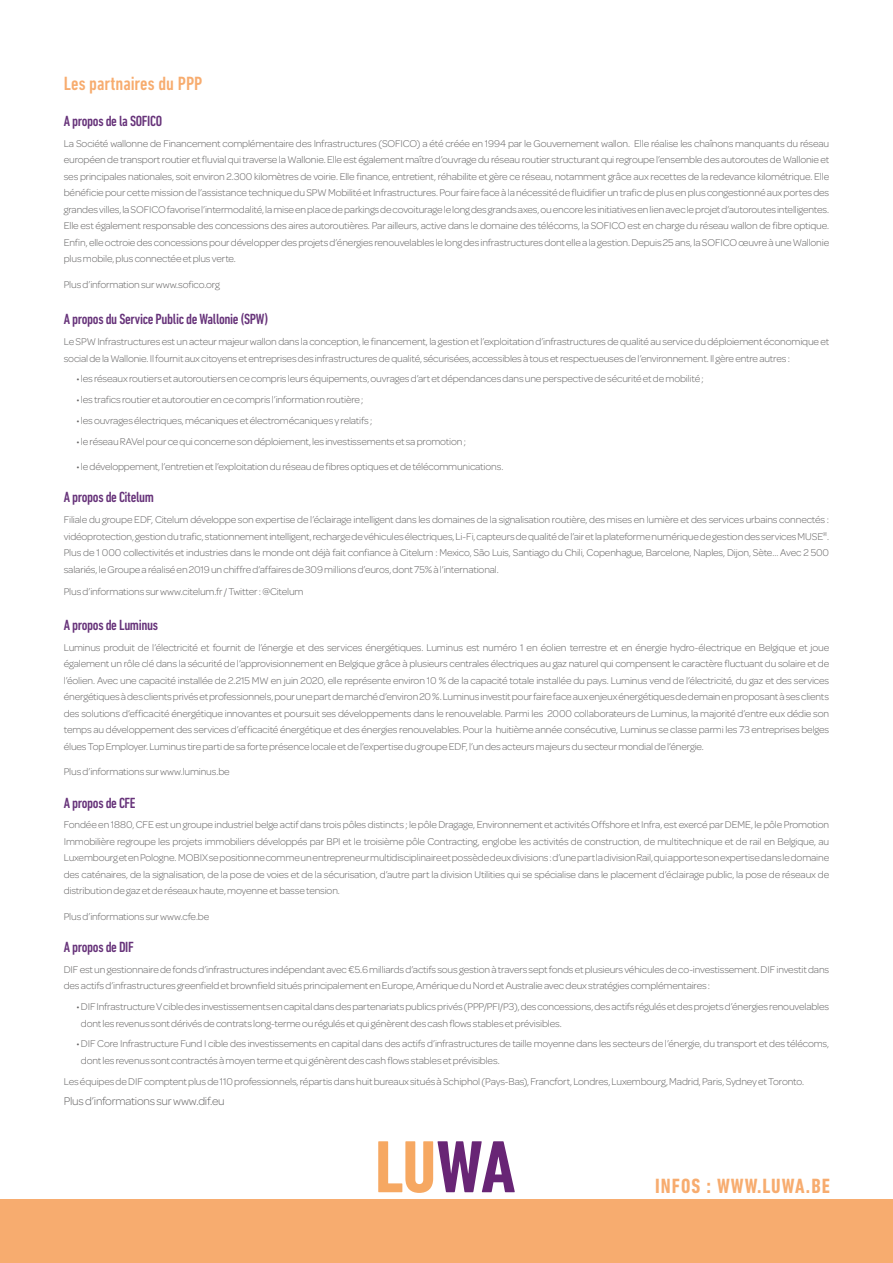
<style>
.page{position:relative;width:893px;height:1263px;background:#fff}
.page>*{position:absolute;margin:0;border:0;box-sizing:border-box;transform-origin:0 0}
.t1{font:700 condensed 21px "DIN Next LT Pro";letter-spacing:.05em;color:#f7ac6f}
.t2{font:500 condensed 19.5px "DIN Next LT Pro";color:#f7ac6f}
.t3{font:500 condensed 15px "DIN Next LT Pro";letter-spacing:-.025em;color:#67337a}
.t4{font:300 12px "Omnes";letter-spacing:-.02em;color:#646363}
.t5{font:300 10.5px/16.5px "Omnes";letter-spacing:-.015em;color:#646363;text-align:justify}
</style>
<div class="page">
<svg style="left:378px;top:1141px;width:137px;height:52px"></svg>
<div style="left:0;top:1199px;width:893px;height:64px;background:#f7ac6f"></div>
<h2 class="t2" style="left:64px;top:72px;width:140px">Les partnaires du PPP</h2>
<h3 class="t3" style="left:64px;top:112px;width:100px">A propos de la SOFICO</h3>
<p class="t5" style="left:64px;top:135px;width:767px">La Société wallonne de Financement complémentaire des Infrastructures (SOFICO) a été créée en 1994 par le Gouvernement wallon. Elle réalise les chaînons manquants du réseau européen de transport routier et fluvial qui traverse la Wallonie. Elle est également maître d’ouvrage du réseau routier structurant qui regroupe l’ensemble des autoroutes de Wallonie et ses principales nationales, soit environ 2.300 kilomètres de voirie. Elle finance, entretient, réhabilite et gère ce réseau, notamment grâce aux recettes de la redevance kilométrique. Elle bénéficie pour cette mission de l’assistance technique du SPW Mobilité et Infrastructures. Pour faire face à la nécessité de fluidifier un trafic de plus en plus congestionné aux portes des grandes villes, la SOFICO favorise l’intermodalité, la mise en place de parkings de covoiturage le long des grands axes, ou encore les initiatives en lien avec le projet d’autoroutes intelligentes.<br>Elle est également responsable des concessions des aires autoroutières. Par ailleurs, active dans le domaine des télécoms, la SOFICO est en charge du réseau wallon de fibre optique.<br>Enfin, elle octroie des concessions pour développer des projets d’énergies renouvelables le long des infrastructures dont elle a la gestion. Depuis 25 ans, la SOFICO œuvre à une Wallonie plus mobile, plus connectée et plus verte.</p>
<p class="t5" style="left:64px;top:276px;width:158px">Plus d’information sur www.sofico.org</p>
<h3 class="t3" style="left:64px;top:311px;width:206px">A propos du Service Public de Wallonie (SPW)</h3>
<p class="t5" style="left:64px;top:333px;width:767px">Le SPW Infrastructures est un acteur majeur wallon dans la conception, le financement, la gestion et l’exploitation d’infrastructures de qualité au service du déploiement économique et social de la Wallonie. Il fournit aux citoyens et entreprises des infrastructures de qualité, sécurisées, accessibles à tous et respectueuses de l’environnement. Il gère entre autres :</p>
<p class="t5" style="left:77px;top:371px;width:629px">• les réseaux routiers et autoroutiers en ce compris leurs équipements, ouvrages d’art et dépendances dans une perspective de sécurité et de mobilité ;</p>
<p class="t5" style="left:77px;top:391px;width:288px">• les trafics routier et autoroutier en ce compris l’information routière ;</p>
<p class="t5" style="left:77px;top:412px;width:297px">• les ouvrages électriques, mécaniques et électromécaniques y relatifs ;</p>
<p class="t5" style="left:77px;top:433px;width:391px">• le réseau RAVel pour ce qui concerne son déploiement, les investissements et sa promotion ;</p>
<p class="t5" style="left:77px;top:458px;width:428px">• le développement, l’entretien et l’exploitation du réseau de fibres optiques et de télécommunications.</p>
<h3 class="t3" style="left:64px;top:489px;width:92px">A propos de Citelum</h3>
<p class="t5" style="left:64px;top:511px;width:767px">Filiale du groupe EDF, Citelum développe son expertise de l’éclairage intelligent dans les domaines de la signalisation routière, des mises en lumière et des services urbains connectés : vidéoprotection, gestion du trafic, stationnement intelligent, recharge de véhicules électriques, Li-Fi, capteurs de qualité de l’air et la plateforme numérique de gestion des services MUSE<sup>®</sup>.<br>Plus de 1 000 collectivités et industries dans le monde ont déjà fait confiance à Citelum : Mexico, São Luis, Santiago du Chili, Copenhague, Barcelone, Naples, Dijon, Sète… Avec 2 500 salariés, le Groupe a réalisé en 2019 un chiffre d’affaires de 309 millions d’euros, dont 75% à l’international.</p>
<p class="t5" style="left:64px;top:583px;width:241px">Plus d’informations sur www.citelum.fr / Twitter : @Citelum</p>
<h3 class="t3" style="left:64px;top:616px;width:96px">A propos de Luminus</h3>
<p class="t5" style="left:64px;top:639px;width:767px">Luminus produit de l’électricité et fournit de l’énergie et des services énergétiques. Luminus est numéro 1 en éolien terrestre et en énergie hydro-électrique en Belgique et joue également un rôle clé dans la sécurité de l’approvisionnement en Belgique grâce à plusieurs centrales électriques au gaz naturel qui compensent le caractère fluctuant du solaire et de l’éolien. Avec une capacité installée de 2.215 MW en juin 2020, elle représente environ 10 % de la capacité totale installée du pays. Luminus vend de l’électricité, du gaz et des services énergétiques à des clients privés et professionnels, pour une part de marché d’environ 20 %. Luminus investit pour faire face aux enjeux énergétiques de demain en proposant à ses clients des solutions d’efficacité énergétique innovantes et poursuit ses développements dans le renouvelable. Parmi les 2000 collaborateurs de Luminus, la majorité d’entre eux dédie son temps au développement des services d’efficacité énergétique et des énergies renouvelables. Pour la huitième année consécutive, Luminus se classe parmi les 73 entreprises belges élues Top Employer. Luminus tire parti de sa forte présence locale et de l’expertise du groupe EDF, l’un des acteurs majeurs du secteur mondial de l’énergie.</p>
<p class="t5" style="left:64px;top:763px;width:167px">Plus d’informations sur www.luminus.be</p>
<h3 class="t3" style="left:64px;top:794px;width:73px">A propos de CFE</h3>
<p class="t5" style="left:64px;top:817px;width:767px">Fondée en 1880, CFE est un groupe industriel belge actif dans trois pôles distincts ; le pôle Dragage, Environnement et activités Offshore et Infra, est exercé par DEME, le pôle Promotion Immobilière regroupe les projets immobiliers développés par BPI et le troisième pôle Contracting, englobe les activités de construction, de multitechnique et de rail en Belgique, au Luxembourg et en Pologne. MOBIX se positionne comme un entrepreneur multidisciplinaire et possède deux divisions : d’une part la division Rail, qui apporte son expertise dans le domaine des caténaires, de la signalisation, de la pose de voies et de la sécurisation, d’autre part la division Utilities qui se spécialise dans le placement d’éclairage public, la pose de réseaux de distribution de gaz et de réseaux haute, moyenne et basse tension.</p>
<p class="t5" style="left:64px;top:908px;width:147px">Plus d’informations sur www.cfe.be</p>
<h3 class="t3" style="left:64px;top:938px;width:71px">A propos de DIF</h3>
<p class="t5" style="left:64px;top:961px;width:767px">DIF est un gestionnaire de fonds d’infrastructures indépendant avec €5.6 milliards d’actifs sous gestion à travers sept fonds et plusieurs véhicules de co-investissement. DIF investit dans des actifs d’infrastructures greenfield et brownfield situés principalement en Europe, Amérique du Nord et Australie avec deux stratégies complémentaires :</p>
<p class="t5" style="left:81px;top:998px;width:750px;text-indent:-4px">• DIF Infrastructure V cible des investissements en capital dans des partenariats publics privés (PPP/PFI/P3), des concessions, des actifs régulés et des projets d’énergies renouvelables dont les revenus sont dérivés de contrats long-terme ou régulés et qui génèrent des cash flows stables et prévisibles.</p>
<p class="t5" style="left:81px;top:1036px;width:750px;text-indent:-4px">• DIF Core Infrastructure Fund I cible des investissements en capital dans des actifs d’infrastructures de taille moyenne dans les secteurs de l’énergie, du transport et des télécoms, dont les revenus sont contractés à moyen terme et qui génèrent des cash flows stables et prévisibles.</p>
<p class="t5" style="left:64px;top:1073px;width:742px">Les équipes de DIF comptent plus de 110 professionnels, répartis dans huit bureaux situés à Schiphol (Pays-Bas), Francfort, Londres, Luxembourg, Madrid, Paris, Sydney et Toronto.</p>
<p class="t4" style="left:64px;top:1095px;width:162px">Plus d’informations sur www.dif.eu</p>
<h1 class="t1" style="left:655px;top:1174px;width:176px">INFOS : WWW.LUWA.BE</h1>
</div>
